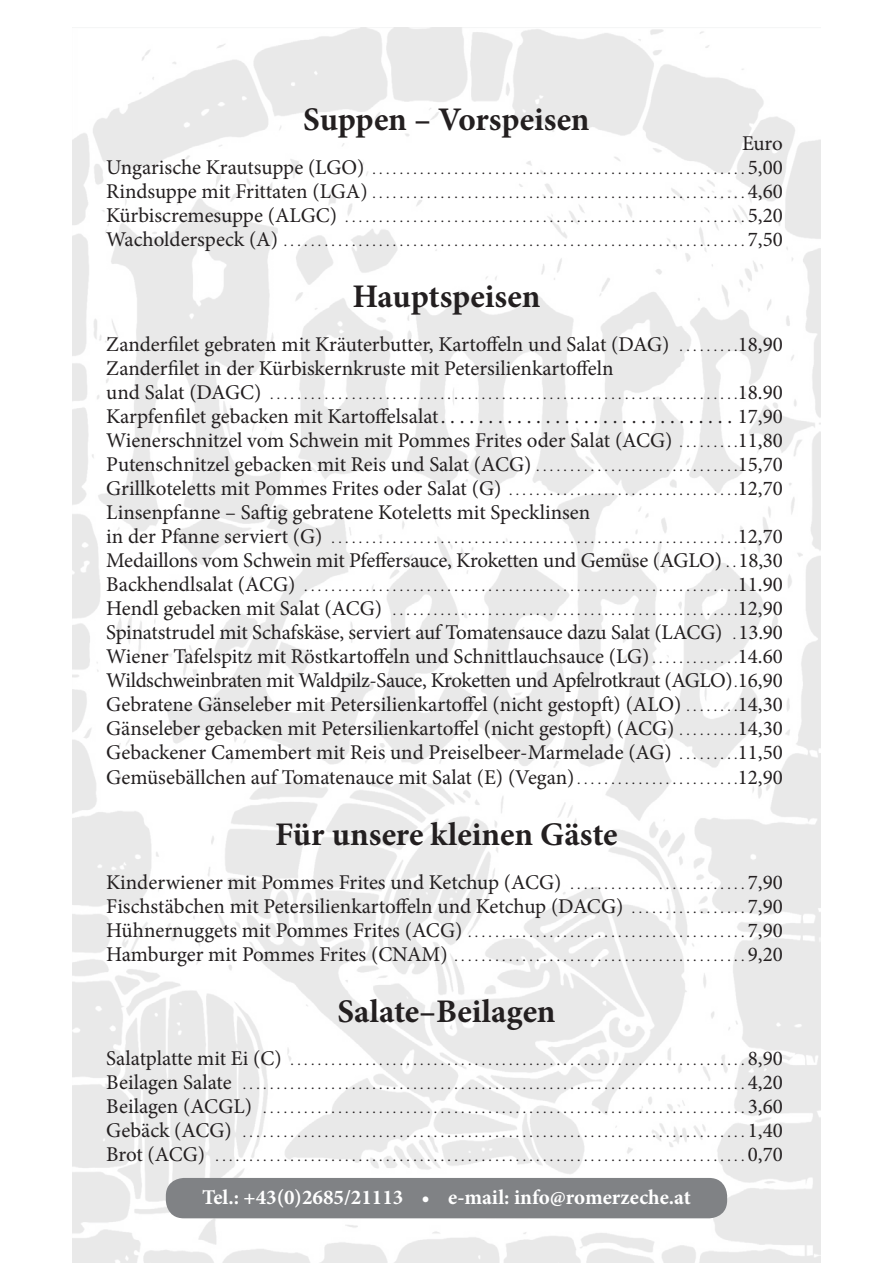
<style>
.page{position:relative;width:893px;height:1263px;background:#fff}
.page>*{position:absolute;margin:0;border:0;box-sizing:border-box;transform-origin:0 0}
.t1{font:700 33px "Minion Pro";color:#231f20}
.t2{font:21px "Minion Pro";letter-spacing:-.005em;color:#231f20}
.t3{font:21px "Minion Pro";letter-spacing:-.025em;color:#231f20}
.t4{font:700 21px "Minion Pro";color:#fff}
.t5{font:15px "Minion Pro";color:#231f20}
.s1{font-size:21px}
.s2{font-size:15px}
</style>
<div class="page">
<img style="left:72px;top:28px;width:749px;height:1235px">
<div style="left:166px;top:1178px;width:561px;height:40px;background:#808285;border-radius:18px"></div>
<p class="t1" style="left:303px;top:96px;width:288px">Suppen – Vorspeisen</p>
<p class="t2" style="left:742px;top:129px;width:42px">Euro</p>
<p class="t5" style="left:106px;top:159px;width:678px"><span class="s1">Ungarische Krautsuppe (LGO)</span> . . . . . . . . . . . . . . . . . . . . . . . . . . . . . . . . . . . . . . . . . . . . . . . . . . . . . . . <span class="s1">5,00</span></p>
<p class="t5" style="left:106px;top:183px;width:678px"><span class="s1">Rindsuppe mit Frittaten (LGA)</span> .......................................................<span class="s1">4,60</span></p>
<p class="t5" style="left:106px;top:207px;width:678px"><span class="s1">Kürbiscremesuppe (ALGC)</span> . . . . . . . . . . . . . . . . . . . . . . . . . . . . . . . . . . . . . . . . . . . . . . . . . . . . . . . . . . . <span class="s1">5,20</span></p>
<p class="t5" style="left:106px;top:231px;width:678px"><span class="s1">Wacholderspeck (A)</span> ....................................................................<span class="s1">7,50</span></p>
<p class="t1" style="left:353px;top:273px;width:189px">Hauptspeisen</p>
<p class="t2" style="left:106px;top:330px;width:678px">Zanderfilet gebraten mit Kräuterbutter, Kartoffeln und Salat (DAG) <span class="s2">. . . . . . . .</span> 18,90</p>
<p class="t2" style="left:106px;top:354px;width:509px">Zanderfilet in der Kürbiskernkruste mit Petersilienkartoffeln</p>
<p class="t5" style="left:106px;top:384px;width:678px"><span class="s1">und Salat (DAGC)</span> . . . . . . . . . . . . . . . . . . . . . . . . . . . . . . . . . . . . . . . . . . . . . . . . . . . . . . . . . . . . . . . . . . . . <span class="s1">18.90</span></p>
<p class="t2" style="left:106px;top:402px;width:678px">Karpfenfilet gebacken mit Kartoffelsalat. . . . . . . . . . . . . . . . . . . . . . . . . . . . . . . 17,90</p>
<p class="t2" style="left:106px;top:426px;width:678px">Wienerschnitzel vom Schwein mit Pommes Frites oder Salat (ACG) <span class="s2">. . . . . . . .</span> 11,80</p>
<p class="t2" style="left:106px;top:450px;width:678px">Putenschnitzel gebacken mit Reis und Salat (ACG) <span class="s2">. . . . . . . . . . . . . . . . . . . . . . . . . . . . . .</span>15,70</p>
<p class="t2" style="left:106px;top:474px;width:678px">Grillkoteletts mit Pommes Frites oder Salat (G) <span class="s2">. . . . . . . . . . . . . . . . . . . . . . . . . . . . . . . . . .</span>12,70</p>
<p class="t2" style="left:106px;top:498px;width:485px">Linsenpfanne – Saftig gebratene Koteletts mit Specklinsen</p>
<p class="t5" style="left:106px;top:528px;width:678px"><span class="s1">in der Pfanne serviert (G)</span> . . . . . . . . . . . . . . . . . . . . . . . . . . . . . . . . . . . . . . . . . . . . . . . . . . . . . . . . . . . <span class="s1">12,70</span></p>
<p class="t2" style="left:106px;top:546px;width:678px">Medaillons vom Schwein mit Pfeffersauce, Kroketten und Gemüse (AGLO) <span class="s2">.</span> 18,30</p>
<p class="t5" style="left:106px;top:576px;width:678px"><span class="s1">Backhendlsalat (ACG)</span> . . . . . . . . . . . . . . . . . . . . . . . . . . . . . . . . . . . . . . . . . . . . . . . . . . . . . . . . . . . . . . . <span class="s1">11.90</span></p>
<p class="t5" style="left:106px;top:600px;width:678px"><span class="s1">Hendl gebacken mit Salat (ACG)</span> . . . . . . . . . . . . . . . . . . . . . . . . . . . . . . . . . . . . . . . . . . . . . . . . . . <span class="s1">12,90</span></p>
<p class="t2" style="left:106px;top:618px;width:678px">Spinatstrudel mit Schafskäse, serviert auf Tomatensauce dazu Salat (LACG) <span class="s2">.</span> 13.90</p>
<p class="t2" style="left:106px;top:642px;width:678px">Wiener Tafelspitz mit Röstkartoffeln und Schnittlauchsauce (LG) <span class="s2">. . . . . . . . . . . .</span> 14.60</p>
<p class="t3" style="left:106px;top:666px;width:678px">Wildschweinbraten mit Waldpilz-Sauce, Kroketten und Apfelrotkraut (AGLO)<span class="s2">.</span> 16,90</p>
<p class="t2" style="left:106px;top:690px;width:678px">Gebratene Gänseleber mit Petersilienkartoffel (nicht gestopft) (ALO) <span class="s2">. . . . . . . .</span>14,30</p>
<p class="t2" style="left:106px;top:714px;width:678px">Gänseleber gebacken mit Petersilienkartoffel (nicht gestopft) (ACG) <span class="s2">. . . . . . . .</span> 14,30</p>
<p class="t2" style="left:106px;top:738px;width:678px">Gebackener Camembert mit Reis und Preiselbeer-Marmelade (AG) <span class="s2">. . . . . . . .</span> 11,50</p>
<p class="t2" style="left:106px;top:763px;width:678px">Gemüsebällchen auf Tomatenauce mit Salat (E) (Vegan) <span class="s2">. . . . . . . . . . . . . . . . . . . . . . . .</span>12,90</p>
<p class="t1" style="left:275px;top:811px;width:344px">Für unsere kleinen Gäste</p>
<p class="t2" style="left:106px;top:868px;width:678px">Kinderwiener mit Pommes Frites und Ketchup (ACG) <span class="s2">. . . . . . . . . . . . . . . . . . . . . . . . . .</span> 7,90</p>
<p class="t2" style="left:106px;top:892px;width:678px">Fischstäbchen mit Petersilienkartoffeln und Ketchup (DACG) <span class="s2">. . . . . . . . . . . . . . . . .</span> 7,90</p>
<p class="t5" style="left:106px;top:922px;width:678px"><span class="s1">Hühnernuggets mit Pommes Frites (ACG)</span> .........................................<span class="s1">7,90</span></p>
<p class="t5" style="left:106px;top:946px;width:678px"><span class="s1">Hamburger mit Pommes Frites (CNAM)</span> ...........................................<span class="s1">9,20</span></p>
<p class="t1" style="left:337px;top:988px;width:220px">Salate–Beilagen</p>
<p class="t5" style="left:106px;top:1050px;width:678px"><span class="s1">Salatplatte mit Ei (C)</span> . . . . . . . . . . . . . . . . . . . . . . . . . . . . . . . . . . . . . . . . . . . . . . . . . . . . . . . . . . . . . . . . . . . <span class="s1">8,90</span></p>
<p class="t5" style="left:106px;top:1074px;width:678px"><span class="s1">Beilagen Salate</span> . . . . . . . . . . . . . . . . . . . . . . . . . . . . . . . . . . . . . . . . . . . . . . . . . . . . . . . . . . . . . . . . . . . . . . . . . . <span class="s1">4,20</span></p>
<p class="t5" style="left:106px;top:1098px;width:678px"><span class="s1">Beilagen (ACGL)</span> . . . . . . . . . . . . . . . . . . . . . . . . . . . . . . . . . . . . . . . . . . . . . . . . . . . . . . . . . . . . . . . . . . . . . . . <span class="s1">3,60</span></p>
<p class="t5" style="left:106px;top:1122px;width:678px"><span class="s1">Gebäck (ACG)</span> . . . . . . . . . . . . . . . . . . . . . . . . . . . . . . . . . . . . . . . . . . . . . . . . . . . . . . . . . . . . . . . . . . . . . . . . . . <span class="s1">1,40</span></p>
<p class="t5" style="left:106px;top:1146px;width:678px"><span class="s1">Brot (ACG)</span> . . . . . . . . . . . . . . . . . . . . . . . . . . . . . . . . . . . . . . . . . . . . . . . . . . . . . . . . . . . . . . . . . . . . . . . . . . . . . . <span class="s1">0,70</span></p>
<h2 class="t4" style="left:202px;top:1182px;width:490px">Tel.: +43(0)2685/21113 • e-mail: info@romerzeche.at</h2>
</div>
